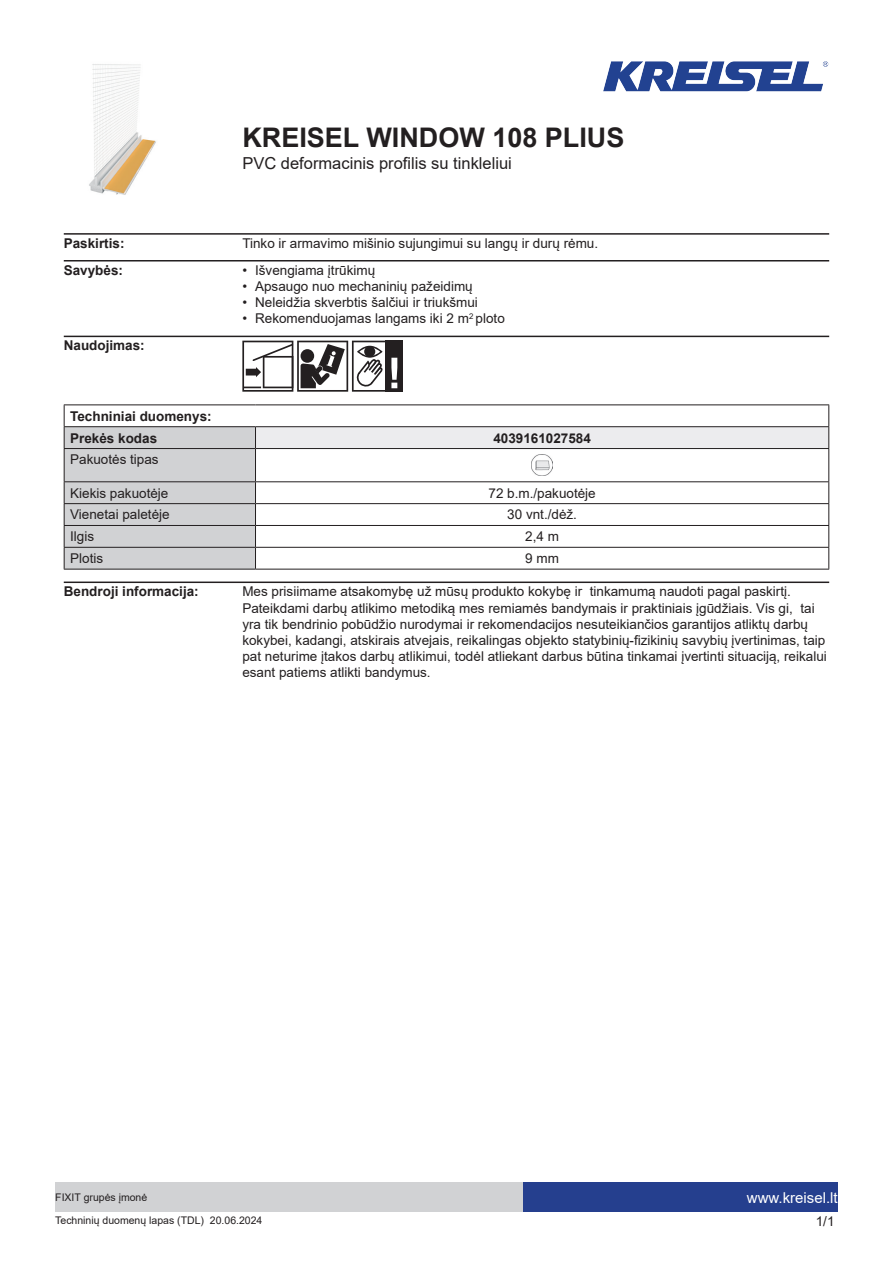
<style>
.page{position:relative;width:893px;height:1263px;background:#fff}
.page>*{position:absolute;margin:0;border:0;box-sizing:border-box;transform-origin:0 0}
.t1{font:700 27px "Arial";color:#231f20}
.t2{font:16.5px "Arial";color:#231f20}
.t3{font:15px "Arial";color:#fff}
.t4{font:13.5px/16.2px "Arial";color:#231f20}
.t5{font:700 13.5px/21.9px "Arial";color:#231f20}
.t6{font:10.5px "Arial";color:#231f20}
</style>
<div class="page">
<img style="left:89px;top:64px;width:67px;height:131px">
<img style="left:603px;top:61px;width:226px;height:31px">
<div style="left:523px;top:1182px;width:315px;height:30px;background:#253f8e"></div>
<div style="left:55px;top:1182px;width:468px;height:30px;background:#d1d2d4"></div>
<hr style="left:64px;top:233px;width:765px;height:2px;background:#231f20">
<hr style="left:64px;top:260px;width:765px;height:1px;background:#231f20">
<hr style="left:64px;top:336px;width:765px;height:1px;background:#231f20">
<svg style="left:242px;top:341px;width:161px;height:51px"></svg>
<div style="left:255px;top:427px;width:574px;height:21px;background:#ececee"></div>
<hr style="left:64px;top:404px;width:191px;height:1px;background:#231f20">
<hr style="left:255px;top:404px;width:574px;height:1px;background:#231f20">
<hr style="left:255px;top:426px;width:574px;height:1px;background:#231f20">
<svg style="left:828px;top:405px;width:1px;height:43px"></svg>
<hr style="left:255px;top:448px;width:574px;height:1px;background:#231f20">
<hr style="left:828px;top:449px;width:1px;height:32px;background:#231f20">
<hr style="left:255px;top:481px;width:574px;height:1px;background:#231f20">
<hr style="left:255px;top:503px;width:574px;height:1px;background:#231f20">
<hr style="left:255px;top:525px;width:574px;height:1px;background:#231f20">
<hr style="left:255px;top:547px;width:574px;height:1px;background:#231f20">
<svg style="left:64px;top:405px;width:192px;height:164px"></svg>
<svg style="left:828px;top:482px;width:1px;height:87px"></svg>
<hr style="left:64px;top:569px;width:191px;height:1px;background:#231f20">
<hr style="left:255px;top:569px;width:574px;height:1px;background:#231f20">
<img style="left:531px;top:454px;width:22px;height:22px">
<hr style="left:64px;top:581px;width:765px;height:2px;background:#231f20">
<h1 class="t1" style="left:242px;top:119px;width:384px">KREISEL WINDOW 108 PLIUS</h1>
<p class="t2" style="left:242px;top:152px;width:271px">PVC deformacinis profilis su tinkleliui</p>
<p class="t5" style="left:64px;top:232px;width:62px">Paskirtis:</p>
<p class="t4" style="left:242px;top:235px;width:357px">Tinko ir armavimo mišinio sujungimui su langų ir durų rėmu.</p>
<p class="t5" style="left:64px;top:259px;width:61px">Savybės:</p>
<p class="t4" style="left:242px;top:262px;width:134px">• Išvengiama įtrūkimų</p>
<p class="t4" style="left:242px;top:278px;width:232px">• Apsaugo nuo mechaninių pažeidimų</p>
<p class="t4" style="left:242px;top:294px;width:237px">• Neleidžia skverbtis šalčiui ir triukšmui</p>
<p class="t4" style="left:242px;top:310px;width:264px">• Rekomenduojamas langams iki 2 m<sup>2</sup> ploto</p>
<p class="t5" style="left:64px;top:335px;width:83px">Naudojimas:</p>
<p class="t5" style="left:70px;top:405px;width:143px">Techniniai duomenys:<br>Prekės kodas</p>
<p class="t5" style="left:493px;top:427px;width:99px">4039161027584</p>
<p class="t4" style="left:70px;top:451px;width:90px">Pakuotės tipas</p>
<p class="t4" style="left:70px;top:485px;width:100px">Kiekis pakuotėje</p>
<p class="t4" style="left:488px;top:485px;width:109px">72 b.m./pakuotėje</p>
<p class="t4" style="left:70px;top:506px;width:101px">Vienetai paletėje</p>
<p class="t4" style="left:507px;top:506px;width:71px">30 vnt./dėž.</p>
<p class="t4" style="left:70px;top:528px;width:26px">Ilgis</p>
<p class="t4" style="left:525px;top:528px;width:35px">2,4 m</p>
<p class="t4" style="left:70px;top:550px;width:35px">Plotis</p>
<p class="t4" style="left:525px;top:550px;width:35px">9 mm</p>
<p class="t5" style="left:64px;top:581px;width:137px">Bendroji informacija:</p>
<p class="t4" style="left:242px;top:583px;width:586px">Mes prisiimame atsakomybę už mūsų produkto kokybę ir tinkamumą naudoti pagal paskirtį.<br>Pateikdami darbų atlikimo metodiką mes remiamės bandymais ir praktiniais įgūdžiais. Vis gi, tai yra tik bendrinio pobūdžio nurodymai ir rekomendacijos nesuteikiančios garantijos atliktų darbų kokybei, kadangi, atskirais atvejais, reikalingas objekto statybinių-fizikinių savybių įvertinimas, taip pat neturime įtakos darbų atlikimui, todėl atliekant darbus būtina tinkamai įvertinti situaciją, reikalui esant patiems atlikti bandymus.</p>
<p class="t6" style="left:55px;top:1190px;width:94px">FIXIT grupės įmonė</p>
<p class="t3" style="left:747px;top:1187px;width:92px">www.kreisel.lt</p>
<p class="t6" style="left:55px;top:1213px;width:209px">Techninių duomenų lapas (TDL) 20.06.2024</p>
<p class="t4" style="left:816px;top:1213px;width:20px">1/1</p>
</div>
